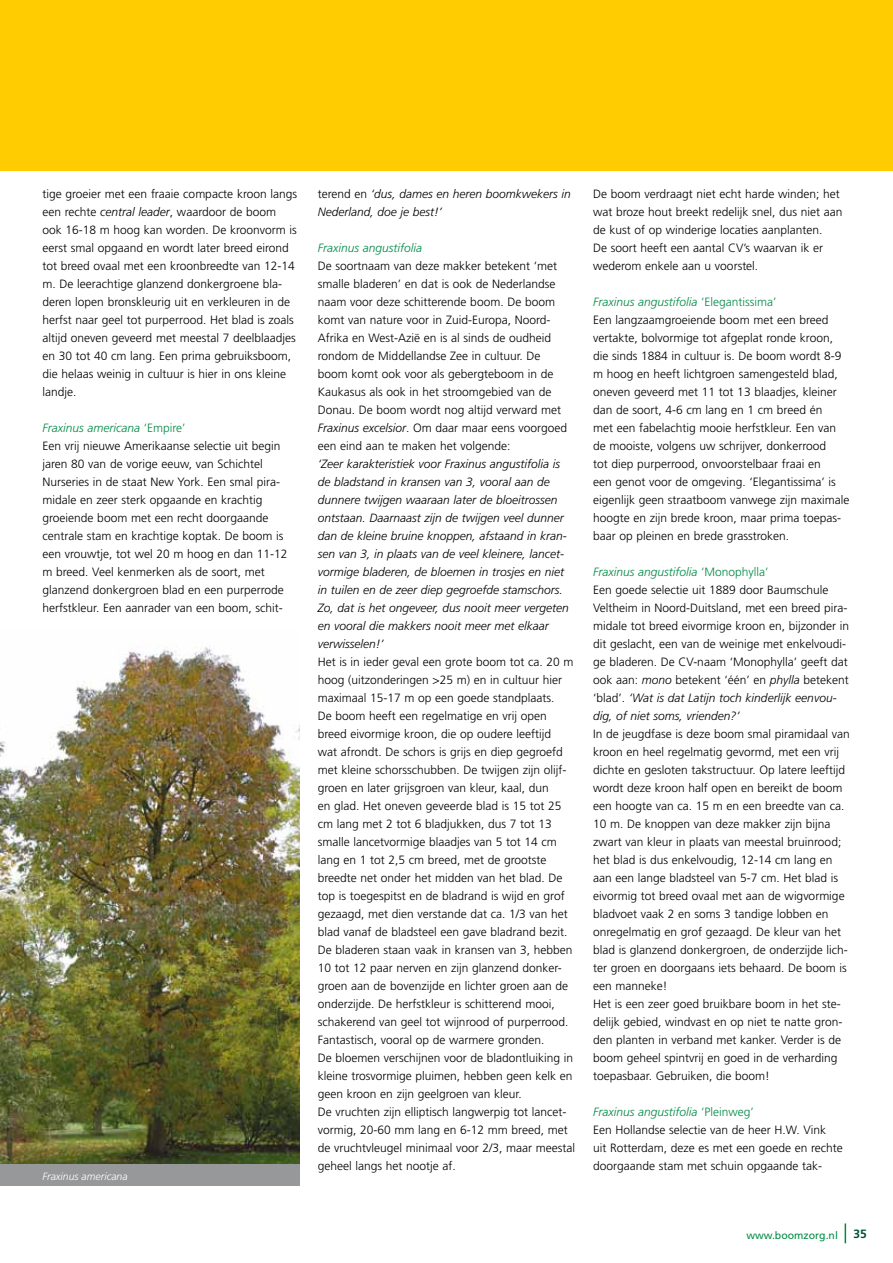
<style>
.page{position:relative;width:893px;height:1263px;background:#fff}
.page>*{position:absolute;margin:0;border:0;box-sizing:border-box;transform-origin:0 0}
.t1{font:300 12px/18px "Frutiger";color:#000}
.t2{font:italic 300 12px/18px "Frutiger";color:#000}
.t3{font:italic 300 12px "Frutiger";color:#008b45}
.t4{font:700 12px "Frutiger";color:#00523c}
.t5{font:italic 300 10.5px "Frutiger";color:#fff}
.t6{font:10.5px "Frutiger";color:#008b45}
.s1{font-style:italic}
.s2{font-style:italic;color:#008b45}
.s3{color:#008b45}
.s4{font-style:normal}
</style>
<div class="page">
<svg style="left:845px;top:1223px;width:1px;height:20px"></svg>
<div style="left:0;top:0;width:893px;height:170px;background:#fecc00"></div>
<img style="left:0;top:645px;width:300px;height:519px">
<div style="left:0;top:1164px;width:300px;height:21px;background:#97989a"></div>
<p class="t1" style="left:43px;top:185px;width:256px">tige groeier met een fraaie compacte kroon langs een rechte <span class="s1">central leader</span>, waardoor de boom ook 16-18 m hoog kan worden. De kroonvorm is eerst smal opgaand en wordt later breed eirond tot breed ovaal met een kroonbreedte van 12-14 m. De leerachtige glanzend donkergroene bla&shy;deren lopen bronskleurig uit en verkleuren in de herfst naar geel tot purperrood. Het blad is zoals altijd oneven geveerd met meestal 7 deelblaadjes en 30 tot 40 cm lang. Een prima gebruiksboom, die helaas weinig in cultuur is hier in ons kleine landje.</p>
<p class="t1" style="left:43px;top:419px;width:246px"><span class="s2">Fraxinus americana</span> <span class="s3">‘Empire’<br></span>Een vrij nieuwe Amerikaanse selectie uit begin jaren 80 van de vorige eeuw, van Schichtel Nurseries in de staat New York. Een smal pira&shy;midale en zeer sterk opgaande en krachtig groeiende boom met een recht doorgaande centrale stam en krachtige koptak. De boom is een vrouwtje, tot wel 20 m hoog en dan 11-12 m breed. Veel kenmerken als de soort, met glanzend donkergroen blad en een purperrode herfstkleur. Een aanrader van een boom, schit-</p>
<p class="t5" style="left:43px;top:1170px;width:87px">Fraxinus americana</p>
<p class="t2" style="left:318px;top:185px;width:254px"><span class="s4">terend en</span> ‘dus, dames en heren boomkwekers in<br>Nederland, doe je best!’</p>
<p class="t3" style="left:318px;top:241px;width:106px">Fraxinus angustifolia</p>
<p class="t1" style="left:318px;top:257px;width:251px">De soortnaam van deze makker betekent ‘met smalle bladeren’ en dat is ook de Nederlandse naam voor deze schitterende boom. De boom komt van nature voor in Zuid-Europa, Noord-Afrika en West-Azië en is al sinds de oudheid rondom de Middellandse Zee in cultuur. De boom komt ook voor als gebergteboom in de Kaukasus als ook in het stroomgebied van de Donau. De boom wordt nog altijd verward met <span class="s1">Fraxinus excelsior</span>. Om daar maar eens voorgoed een eind aan te maken het volgende:</p>
<p class="t2" style="left:318px;top:455px;width:252px">‘Zeer karakteristiek voor Fraxinus angustifolia is de bladstand in kransen van 3, vooral aan de dunnere twijgen waaraan later de bloeitrossen ontstaan. Daarnaast zijn de twijgen veel dunner dan de kleine bruine knoppen, afstaand in kran&shy;sen van 3, in plaats van de veel kleinere, lancet&shy;vormige bladeren, de bloemen in trosjes en niet in tuilen en de zeer diep gegroefde stamschors.<br>Zo, dat is het ongeveer, dus nooit meer vergeten en vooral die makkers nooit meer met elkaar verwisselen!’</p>
<p class="t1" style="left:318px;top:653px;width:259px">Het is in ieder geval een grote boom tot ca. 20 m hoog (uitzonderingen &gt;25 m) en in cultuur hier maximaal 15-17 m op een goede standplaats.<br>De boom heeft een regelmatige en vrij open breed eivormige kroon, die op oudere leeftijd<br>wat afrondt. De schors is grijs en diep gegroefd met kleine schorsschubben. De twijgen zijn olijf&shy;groen en later grijsgroen van kleur, kaal, dun<br>en glad. Het oneven geveerde blad is 15 tot 25 cm lang met 2 tot 6 bladjukken, dus 7 tot 13 smalle lancetvormige blaadjes van 5 tot 14 cm lang en 1 tot 2,5 cm breed, met de grootste breedte net onder het midden van het blad. De top is toegespitst en de bladrand is wijd en grof gezaagd, met dien verstande dat ca. 1/3 van het blad vanaf de bladsteel een gave bladrand bezit.<br>De bladeren staan vaak in kransen van 3, hebben 10 tot 12 paar nerven en zijn glanzend donker&shy;groen aan de bovenzijde en lichter groen aan de onderzijde. De herfstkleur is schitterend mooi, schakerend van geel tot wijnrood of purperrood.<br>Fantastisch, vooral op de warmere gronden.<br>De bloemen verschijnen voor de bladontluiking in kleine trosvormige pluimen, hebben geen kelk en geen kroon en zijn geelgroen van kleur.<br>De vruchten zijn elliptisch langwerpig tot lancet&shy;vormig, 20-60 mm lang en 6-12 mm breed, met de vruchtvleugel minimaal voor 2/3, maar meestal geheel langs het nootje af.</p>
<p class="t1" style="left:593px;top:185px;width:251px">De boom verdraagt niet echt harde winden; het wat broze hout breekt redelijk snel, dus niet aan de kust of op winderige locaties aanplanten.<br>De soort heeft een aantal CV’s waarvan ik er wederom enkele aan u voorstel.</p>
<p class="t1" style="left:593px;top:293px;width:258px"><span class="s2">Fraxinus angustifolia</span> <span class="s3">‘Elegantissima’<br></span>Een langzaamgroeiende boom met een breed vertakte, bolvormige tot afgeplat ronde kroon, die sinds 1884 in cultuur is. De boom wordt 8-9 m hoog en heeft lichtgroen samengesteld blad, oneven geveerd met 11 tot 13 blaadjes, kleiner dan de soort, 4-6 cm lang en 1 cm breed én<br>met een fabelachtig mooie herfstkleur. Een van de mooiste, volgens uw schrijver, donkerrood<br>tot diep purperrood, onvoorstelbaar fraai en<br>een genot voor de omgeving. ‘Elegantissima’ is eigenlijk geen straatboom vanwege zijn maximale hoogte en zijn brede kroon, maar prima toepas&shy;baar op pleinen en brede grasstroken.</p>
<p class="t1" style="left:593px;top:563px;width:257px"><span class="s2">Fraxinus angustifolia</span> <span class="s3">‘Monophylla’<br></span>Een goede selectie uit 1889 door Baumschule Veltheim in Noord-Duitsland, met een breed pira&shy;midale tot breed eivormige kroon en, bijzonder in dit geslacht, een van de weinige met enkelvoudi&shy;ge bladeren. De CV-naam ‘Monophylla’ geeft dat ook aan: <span class="s1">mono</span> betekent ‘één’ en <span class="s1">phylla</span> betekent ‘blad’. <span class="s1">‘Wat is dat Latijn toch kinderlijk eenvou&shy;dig, of niet soms, vrienden?’</span></p>
<p class="t1" style="left:593px;top:725px;width:258px">In de jeugdfase is deze boom smal piramidaal van kroon en heel regelmatig gevormd, met een vrij dichte en gesloten takstructuur. Op latere leeftijd wordt deze kroon half open en bereikt de boom een hoogte van ca. 15 m en een breedte van ca.<br>10 m. De knoppen van deze makker zijn bijna zwart van kleur in plaats van meestal bruinrood; het blad is dus enkelvoudig, 12-14 cm lang en aan een lange bladsteel van 5-7 cm. Het blad is eivormig tot breed ovaal met aan de wigvormige bladvoet vaak 2 en soms 3 tandige lobben en onregelmatig en grof gezaagd. De kleur van het blad is glanzend donkergroen, de onderzijde lich&shy;ter groen en doorgaans iets behaard. De boom is een manneke!<br>Het is een zeer goed bruikbare boom in het ste&shy;delijk gebied, windvast en op niet te natte gron&shy;den planten in verband met kanker. Verder is de boom geheel spintvrij en goed in de verharding toepasbaar. Gebruiken, die boom!</p>
<p class="t1" style="left:593px;top:1103px;width:251px"><span class="s2">Fraxinus angustifolia</span> <span class="s3">‘Pleinweg’<br></span>Een Hollandse selectie van de heer H.W. Vink<br>uit Rotterdam, deze es met een goede en rechte doorgaande stam met schuin opgaande tak-</p>
<p class="t6" style="left:746px;top:1229px;width:93px">www.boomzorg.nl</p>
<p class="t4" style="left:853px;top:1227px;width:15px">35</p>
</div>
